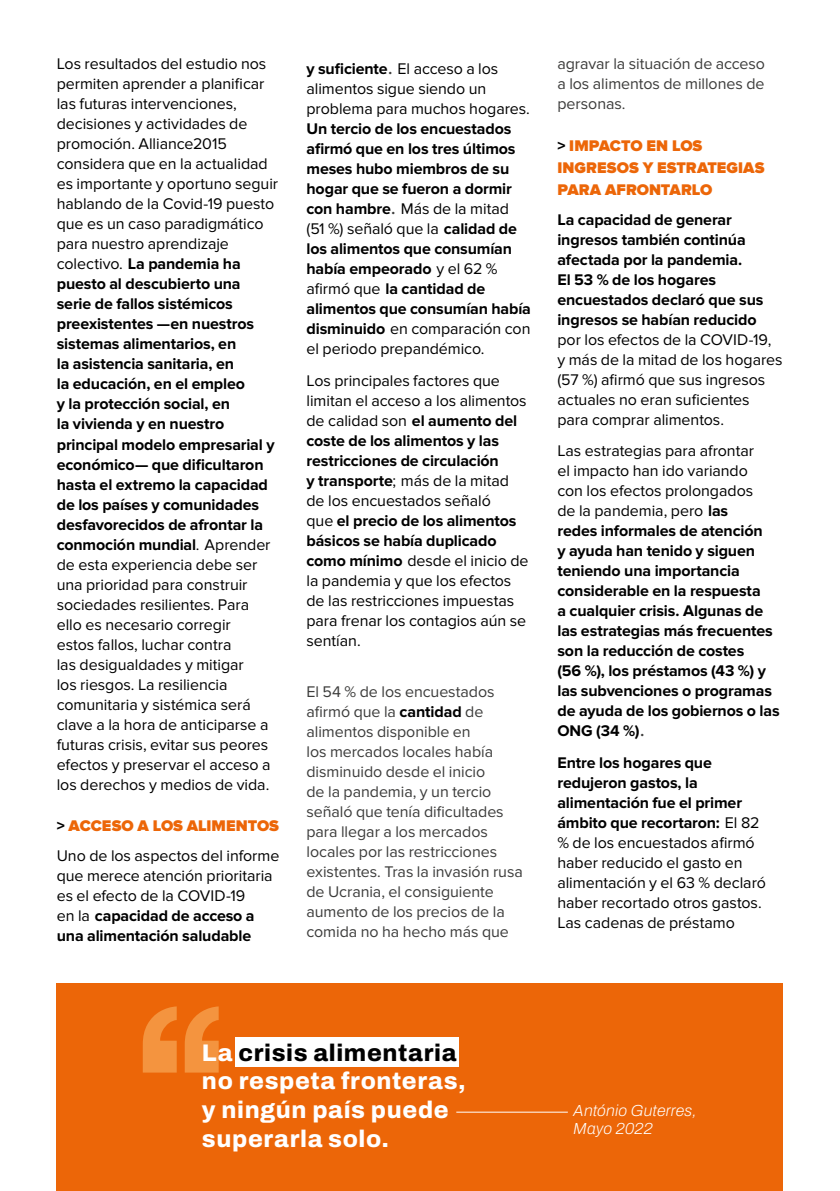
<style>
.page{position:relative;width:840px;height:1191px;background:#fff}
.page>*{position:absolute;margin:0;border:0;box-sizing:border-box;transform-origin:0 0}
.t1{font:800 24px/28.8px "Archivo";letter-spacing:.025em;color:#fff}
.t2{font:16px/20px "Proxima Nova";letter-spacing:-.005em;color:#000}
.t3{font:700 16px/20px "Proxima Nova";letter-spacing:-.01em;color:#000}
.t4{font:16px/20px "Proxima Nova";letter-spacing:-.005em;color:#3c3c3b}
.t5{font:900 16px/22px "Proxima Nova";letter-spacing:.005em;color:#ec6608}
.t6{font:italic 200 16px/18px "Archivo";letter-spacing:.01em;color:#fff}
.s1{font-weight:700}
.s2{font-family:"Proxima Nova Extrabld"}
.s3{font-weight:900;color:#ec6608}
.s4{font-size:22px;color:#3c3c3b}
.s5{font-weight:400;font-size:22px;color:#3c3c3b}
.s6{font-weight:400}
.s7{font-weight:700;color:#000}
.s8{font-family:"Proxima Nova Extrabld";font-weight:400;color:#000}
.s9{color:#000}
</style>
<div class="page">
<div style="left:57px;top:984px;width:725px;height:207px;background:#ec6608"></div>
<svg style="left:143px;top:1006px;width:75px;height:66px"></svg>
<div style="left:235px;top:1037px;width:223px;height:30px;background:#fff"></div>
<hr style="left:456px;top:1111px;width:111px;height:1px;background:#fff">
<p class="t2" style="left:57px;top:54px;width:223px">Los resultados del estudio nos permiten aprender a planificar las futuras intervenciones, decisiones y actividades de promoción. Alliance2015 considera que en la actualidad es importante y oportuno seguir hablando de la Covid-19 puesto que es un caso paradigmático para nuestro aprendizaje colectivo. <span class="s1">La pandemia ha puesto al descubierto una serie de fallos sistémicos preexistentes —en nuestros sistemas alimentarios, en<br>la asistencia sanitaria, en<br>la educación, en el empleo<br>y la protección social, en<br>la vivienda y en nuestro principal modelo empresarial y económico— que dificultaron hasta el extremo la capacidad de los países y comunidades desfavorecidos de afrontar la conmoción mundial</span>. Aprender de esta experiencia debe ser una prioridad para construir sociedades resilientes. Para ello es necesario corregir<br>estos fallos, luchar contra<br>las desigualdades y mitigar<br>los riesgos. La resiliencia comunitaria y sistémica será clave a la hora de anticiparse a futuras crisis, evitar sus peores efectos y preservar el acceso a los derechos y medios de vida.</p>
<p class="t2" style="left:57px;top:811px;width:224px;line-height:30px"><span class="s2">&gt;</span> <span class="s3">ACCESO A LOS ALIMENTOS<br></span>Uno de los aspectos del informe</p>
<p class="t2" style="left:57px;top:866px;width:217px">que merece atención prioritaria es el efecto de la COVID-19<br>en la <span class="s1">capacidad de acceso a una alimentación saludable</span></p>
<p class="t2" style="left:306px;top:59px;width:225px"><span class="s1">y suficiente</span><span class="s4">.</span> El acceso a los alimentos sigue siendo un problema para muchos hogares.</p>
<p class="t3" style="left:306px;top:119px;width:226px">Un tercio de los encuestados afirmó que en los tres últimos meses hubo miembros de su hogar que se fueron a dormir con hambre<span class="s5">.</span> <span class="s6">Más de la mitad (51 %) señaló que la</span> calidad de los alimentos que consumían había empeorado <span class="s6">y el 62 % afirmó que</span> la cantidad de alimentos que consumían había disminuido <span class="s6">en comparación con el periodo prepandémico.</span></p>
<p class="t2" style="left:306px;top:370px;width:223px">Los principales factores que limitan el acceso a los alimentos de calidad son <span class="s1">el aumento del coste de los alimentos y las restricciones de circulación<br>y transporte</span>; más de la mitad de los encuestados señaló<br>que <span class="s1">el precio de los alimentos básicos se había duplicado como mínimo</span> desde el inicio de la pandemia y que los efectos de las restricciones impuestas para frenar los contagios aún se sentían.</p>
<p class="t4" style="left:306px;top:682px;width:218px">El 54 % de los encuestados afirmó que la <span class="s7">cantidad</span> de alimentos disponible en<br>los mercados locales había disminuido desde el inicio<br>de la pandemia, y un tercio señaló que tenía dificultades para llegar a los mercados locales por las restricciones existentes. Tras la invasión rusa de Ucrania, el consiguiente aumento de los precios de la comida no ha hecho más que</p>
<p class="t4" style="left:557px;top:54px;width:209px;text-align:justify">agravar la situación de acceso a los alimentos de millones de personas.</p>
<p class="t5" style="left:557px;top:135px;width:209px"><span class="s8">&gt;</span> IMPACTO EN LOS<br>INGRESOS Y ESTRATEGIAS<br>PARA AFRONTARLO</p>
<p class="t3" style="left:557px;top:210px;width:207px">La capacidad de generar ingresos también continúa afectada por la pandemia.<br>El 53 % de los hogares encuestados declaró que sus ingresos se habían reducido</p>
<p class="t2" style="left:557px;top:330px;width:226px">por los efectos de la COVID-19, y más de la mitad de los hogares (57 %) afirmó que sus ingresos actuales no eran suficientes para comprar alimentos.</p>
<p class="t3" style="left:557px;top:441px;width:223px"><span class="s6">Las estrategias para afrontar<br>el impacto han ido variando<br>con los efectos prolongados<br>de la pandemia, pero</span> las<br>redes informales de atención<br>y ayuda han tenido y siguen teniendo una importancia considerable en la respuesta<br>a cualquier crisis. Algunas de las estrategias más frecuentes son la reducción de costes<br>(56 %), los préstamos (43 %) y las subvenciones o programas de ayuda de los gobiernos o las<br>ONG (34 %)<span class="s5">.</span></p>
<p class="t2" style="left:557px;top:752px;width:210px"><span class="s1">Entre los hogares que redujeron gastos, la alimentación fue el primer ámbito que recortaron:</span> El 82 % de los encuestados afirmó haber reducido el gasto en alimentación y el 63 % declaró haber recortado otros gastos.<br>Las cadenas de préstamo</p>
<h1 class="t1" style="left:202px;top:1038px;width:265px">La <span class="s9">crisis alimentaria </span>no respeta fronteras, y ningún país puede superarla solo.</h1>
<p class="t6" style="left:573px;top:1101px;width:125px">António Guterres,<br>Mayo 2022</p>
</div>
